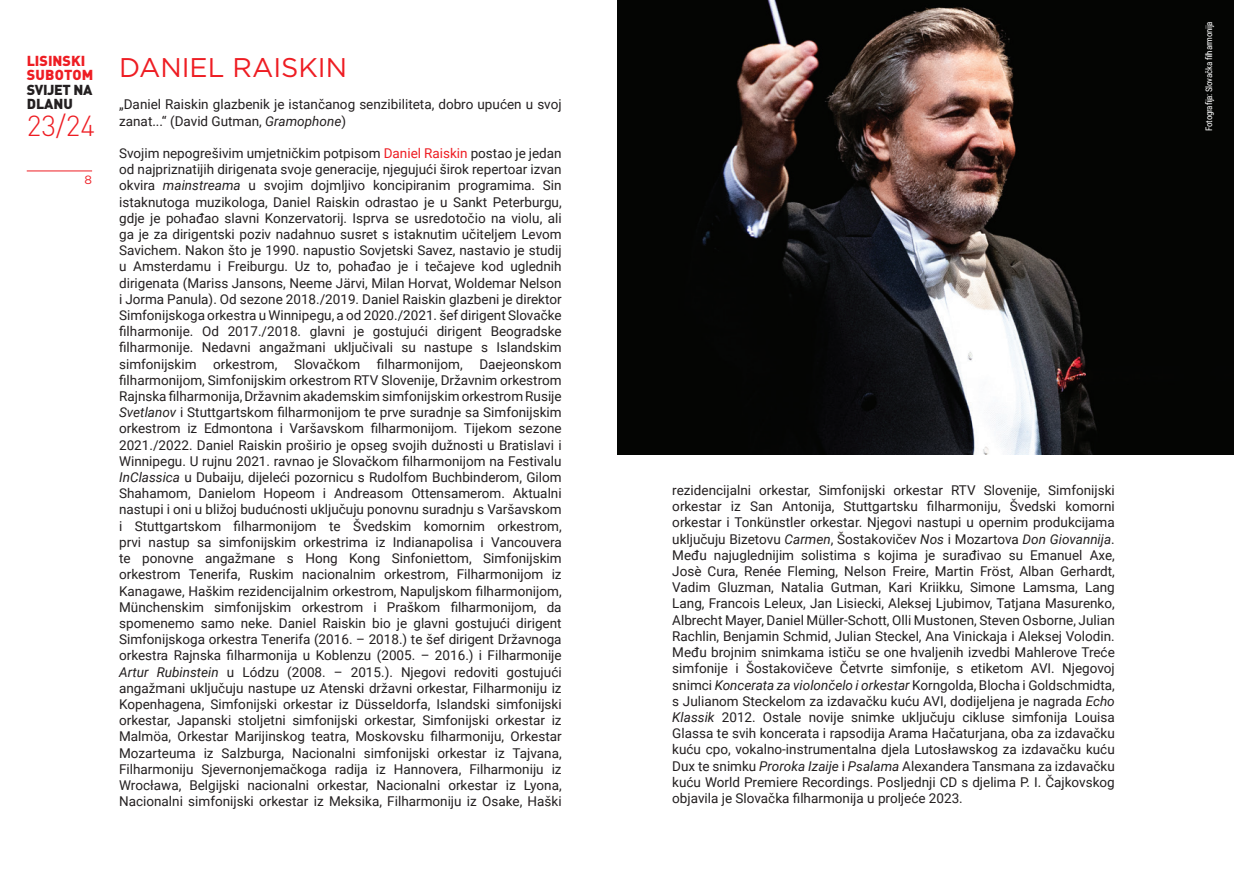
<style>
.page{position:relative;width:1234px;height:872px;background:#fff}
.page>*{position:absolute;margin:0;border:0;box-sizing:border-box;transform-origin:0 0}
.t1{font:300 28.5px "DIN Pro";color:#ee1d23}
.t2{font:27px "Gotham";color:#ee1d23}
.t3{font:900 14.25px/14.1px "DIN Pro";color:#ee1d23}
.t4{font:900 14.25px/14.1px "DIN Pro";letter-spacing:-.025em;color:#231f20}
.t5{font:13.5px/16.2px "Roboto";color:#231f20;text-align:justify}
.t6{font:12px "Gotham";color:#ee1d23}
.t7{font:9px "Roboto Condensed";letter-spacing:-.03em;color:#fff}
.s1{font-style:italic}
.s2{color:#ee1d23}
</style>
<div class="page">
<hr style="left:27px;top:171px;width:65px;height:1px;background:#ee1d23">
<img style="left:617px;top:0;width:616px;height:455px">
<p class="t3" style="left:27px;top:53px;width:68px">LISINSKI<br>SUBOTOM</p>
<p class="t4" style="left:27px;top:82px;width:67px">SVIJET NA<br>DLANU</p>
<h1 class="t1" style="left:27px;top:107px;width:70px">23/24</h1>
<p class="t6" style="left:84px;top:172px;width:9px">8</p>
<h2 class="t2" style="left:119px;top:50px;width:229px">DANIEL RAISKIN</h2>
<p class="t5" style="left:119px;top:96px;width:444px">„Daniel Raiskin glazbenik je istančanog senzibiliteta, dobro upućen u svoj zanat...“ (David Gutman, <span class="s1">Gramophone</span>)</p>
<p class="t5" style="left:119px;top:144px;width:444px">Svojim nepogrešivim umjetničkim potpisom <span class="s2">Daniel Raiskin</span> postao je jedan od najpriznatijih dirigenata svoje generacije, njegujući širok repertoar izvan okvira <span class="s1">mainstreama</span> u svojim dojmljivo koncipiranim programima. Sin istaknutoga muzikologa, Daniel Raiskin odrastao je u Sankt Peterburgu, gdje je pohađao slavni Konzervatorij. Isprva se usredotočio na violu, ali ga je za dirigentski poziv nadahnuo susret s istaknutim učiteljem Levom Savichem. Nakon što je 1990. napustio Sovjetski Savez, nastavio je studij u Amsterdamu i Freiburgu. Uz to, pohađao je i tečajeve kod uglednih dirigenata (Mariss Jansons, Neeme Järvi, Milan Horvat, Woldemar Nelson i Jorma Panula). Od sezone 2018./2019. Daniel Raiskin glazbeni je direktor Simfonijskoga orkestra u Winnipegu, a od 2020./2021. šef dirigent Slovačke filharmonije. Od 2017./2018. glavni je gostujući dirigent Beogradske filharmonije. Nedavni angažmani uključivali su nastupe s Islandskim simfonijskim orkestrom, Slovačkom filharmonijom, Daejeonskom filharmonijom, Simfonijskim orkestrom RTV Slovenije, Državnim orkestrom Rajnska filharmonija, Državnim akademskim simfonijskim orkestrom Rusije <span class="s1">Svetlanov</span> i Stuttgartskom filharmonijom te prve suradnje sa Simfonijskim orkestrom iz Edmontona i Varšavskom filharmonijom. Tijekom sezone 2021./2022. Daniel Raiskin proširio je opseg svojih dužnosti u Bratislavi i Winnipegu. U rujnu 2021. ravnao je Slovačkom filharmonijom na Festivalu <span class="s1">InClassica</span> u Dubaiju, dijeleći pozornicu s Rudolfom Buchbinderom, Gilom Shahamom, Danielom Hopeom i Andreasom Ottensamerom. Aktualni nastupi i oni u bližoj budućnosti uključuju ponovnu suradnju s Varšavskom i Stuttgartskom filharmonijom te Švedskim komornim orkestrom, prvi nastup sa simfonijskim orkestrima iz Indianapolisa i Vancouvera te ponovne angažmane s Hong Kong Sinfoniettom, Simfonijskim orkestrom Tenerifa, Ruskim nacionalnim orkestrom, Filharmonijom iz Kanagawe, Haškim rezidencijalnim orkestrom, Napuljskom filharmonijom, Münchenskim simfonijskim orkestrom i Praškom filharmonijom, da spomenemo samo neke. Daniel Raiskin bio je glavni gostujući dirigent Simfonijskoga orkestra Tenerifa (2016. – 2018.) te šef dirigent Državnoga orkestra Rajnska filharmonija u Koblenzu (2005. – 2016.) i Filharmonije <span class="s1">Artur Rubinstein</span> u Lódzu (2008. – 2015.). Njegovi redoviti gostujući angažmani uključuju nastupe uz Atenski državni orkestar, Filharmoniju iz Kopenhagena, Simfonijski orkestar iz Düsseldorfa, Islandski simfonijski orkestar, Japanski stoljetni simfonijski orkestar, Simfonijski orkestar iz Malmöa, Orkestar Marijinskog teatra, Moskovsku filharmoniju, Orkestar Mozarteuma iz Salzburga, Nacionalni simfonijski orkestar iz Tajvana, Filharmoniju Sjevernonjemačkoga radija iz Hannovera, Filharmoniju iz Wrocława, Belgijski nacionalni orkestar, Nacionalni orkestar iz Lyona, Nacionalni simfonijski orkestar iz Meksika, Filharmoniju iz Osake, Haški</p>
<p class="t7" style="left:1202px;top:131px;width:111px;rotate:-90deg">Fotografija: Slovačka filharmonija</p>
<p class="t5" style="left:672px;top:481px;width:444px">rezidencijalni orkestar, Simfonijski orkestar RTV Slovenije, Simfonijski orkestar iz San Antonija, Stuttgartsku filharmoniju, Švedski komorni orkestar i Tonkünstler orkestar. Njegovi nastupi u opernim produkcijama uključuju Bizetovu <span class="s1">Carmen</span>, Šostakovičev <span class="s1">Nos</span> i Mozartova <span class="s1">Don Giovannija</span>.<br>Među najuglednijim solistima s kojima je surađivao su Emanuel Axe, Josè Cura, Renée Fleming, Nelson Freire, Martin Fröst, Alban Gerhardt, Vadim Gluzman, Natalia Gutman, Kari Kriikku, Simone Lamsma, Lang Lang, Francois Leleux, Jan Lisiecki, Aleksej Ljubimov, Tatjana Masurenko, Albrecht Mayer, Daniel Müller-Schott, Olli Mustonen, Steven Osborne, Julian Rachlin, Benjamin Schmid, Julian Steckel, Ana Vinickaja i Aleksej Volodin.<br>Među brojnim snimkama ističu se one hvaljenih izvedbi Mahlerove Treće simfonije i Šostakovičeve Četvrte simfonije, s etiketom AVI. Njegovoj snimci <span class="s1">Koncerata za violončelo i orkestar</span> Korngolda, Blocha i Goldschmidta, s Julianom Steckelom za izdavačku kuću AVI, dodijeljena je nagrada <span class="s1">Echo Klassik</span> 2012. Ostale novije snimke uključuju cikluse simfonija Louisa Glassa te svih koncerata i rapsodija Arama Hačaturjana, oba za izdavačku kuću cpo, vokalno-instrumentalna djela Lutosławskog za izdavačku kuću Dux te snimku <span class="s1">Proroka Izaije</span> i <span class="s1">Psalama</span> Alexandera Tansmana za izdavačku kuću World Premiere Recordings. Posljednji CD s djelima P. I. Čajkovskog objavila je Slovačka filharmonija u proljeće 2023.</p>
</div>
